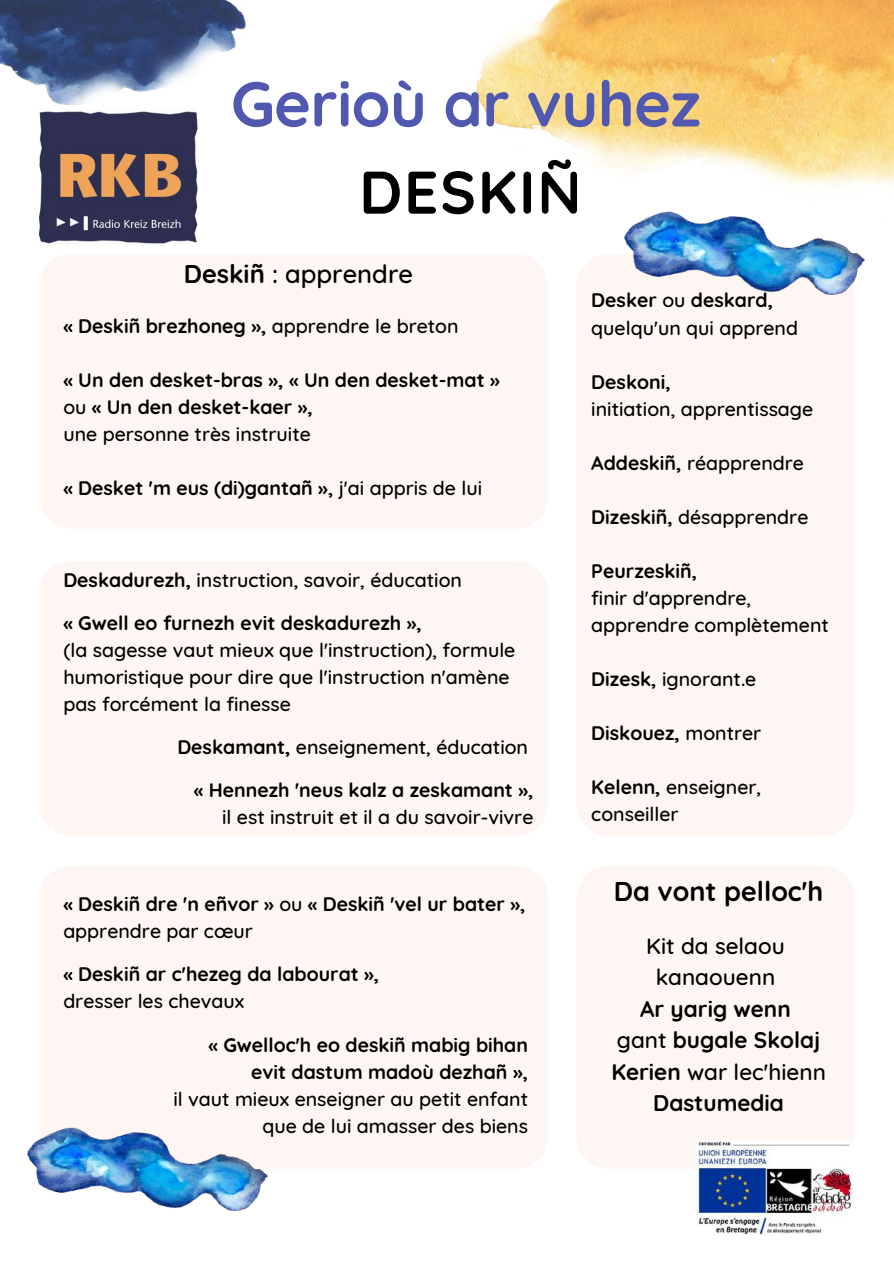
<style>
.page{position:relative;width:894px;height:1264px;background:#fff}
.page>*{position:absolute;margin:0;border:0;box-sizing:border-box;transform-origin:0 0}
.t1{font:700 63px "Quicksand";letter-spacing:-.01em;color:#5158b0}
.t2{font:700 60px "Quicksand";letter-spacing:.03em;color:#000}
.t3{font:700 27px "Quicksand";color:#000}
.t4{font:500 25.5px "Quicksand";color:#000}
.t5{font:700 22.5px/31.5px "Quicksand";color:#000;text-align:center}
.t6{font:500 22.5px/31.5px "Quicksand";color:#000;text-align:center}
.t7{font:500 19.5px/27px "Quicksand";color:#000}
.t8{font:700 19.5px/27px "Quicksand";color:#000}
.s1{font-weight:700}
.s2{font-weight:500}
</style>
<div class="page">
<div style="left:576px;top:254px;width:277px;height:581px;background:#fdf6f2;border-radius:31px"></div>
<div style="left:39px;top:254px;width:508px;height:274px;background:#fdf6f2;border-radius:31px"></div>
<div style="left:39px;top:561px;width:508px;height:274px;background:#fdf6f2;border-radius:31px"></div>
<div style="left:39px;top:866px;width:508px;height:302px;background:#fdf6f2;border-radius:31px"></div>
<div style="left:576px;top:866px;width:277px;height:302px;background:#fdf6f2;border-radius:31px"></div>
<img style="left:0;top:0;width:246px;height:105px">
<img style="left:624px;top:218px;width:240px;height:77px">
<img style="left:28px;top:1127px;width:239px;height:83px">
<img style="left:476px;top:0;width:417px;height:218px">
<img style="left:39px;top:109px;width:158px;height:135px">
<img style="left:696px;top:1140px;width:158px;height:95px">
<h1 class="t1" style="left:231px;top:63px;width:471px">Gerioù ar vuhez</h1>
<h2 class="t2" style="left:359px;top:154px;width:224px">DESKIÑ</h2>
<h3 class="t4" style="left:184px;top:258px;width:231px"><span class="s1">Deskiñ</span> : apprendre</h3>
<p class="t8" style="left:63px;top:312px;width:396px">« Deskiñ brezhoneg », <span class="s2">apprendre le breton</span></p>
<p class="t8" style="left:63px;top:366px;width:438px">« Un den desket-bras », « Un den desket-mat » <span class="s2">ou</span> « Un den desket-kaer »,<br><span class="s2">une personne très instruite</span></p>
<p class="t8" style="left:63px;top:474px;width:420px">« Desket 'm eus (di)gantañ », <span class="s2">j'ai appris de lui</span></p>
<p class="t7" style="left:63px;top:566px;width:400px"><span class="s1">Deskadurezh,</span> instruction, savoir, éducation</p>
<p class="t8" style="left:63px;top:609px;width:360px">« Gwell eo furnezh evit deskadurezh »,</p>
<p class="t7" style="left:63px;top:636px;width:453px">(la sagesse vaut mieux que l'instruction), formule humoristique pour dire que l'instruction n'amène pas forcément la finesse</p>
<p class="t7" style="left:177px;top:733px;width:352px"><span class="s1">Deskamant,</span> enseignement, éducation</p>
<p class="t8" style="left:194px;top:776px;width:341px">« Hennezh 'neus kalz a zeskamant »,</p>
<p class="t7" style="left:222px;top:803px;width:313px">il est instruit et il a du savoir-vivre</p>
<p class="t8" style="left:63px;top:890px;width:463px">« Deskiñ dre 'n eñvor » <span class="s2">ou</span> « Deskiñ 'vel ur bater », <span class="s2">apprendre par cœur</span></p>
<p class="t8" style="left:63px;top:960px;width:317px">« Deskiñ ar c'hezeg da labourat »,</p>
<p class="t7" style="left:63px;top:987px;width:182px">dresser les chevaux</p>
<p class="t8" style="left:208px;top:1030px;width:321px;text-align:right">« Gwelloc'h eo deskiñ mabig bihan evit dastum madoù dezhañ »,</p>
<p class="t7" style="left:173px;top:1084px;width:356px;text-align:right">il vaut mieux enseigner au petit enfant que de lui amasser des biens</p>
<p class="t7" style="left:591px;top:287px;width:208px"><span class="s1">Desker</span> ou <span class="s1">deskard, </span>quelqu'un qui apprend</p>
<p class="t8" style="left:591px;top:368px;width:81px">Deskoni,</p>
<p class="t7" style="left:591px;top:395px;width:223px">initiation, apprentissage</p>
<p class="t7" style="left:591px;top:449px;width:214px"><span class="s1">Addeskiñ,</span> réapprendre</p>
<p class="t7" style="left:591px;top:503px;width:218px"><span class="s1">Dizeskiñ,</span> désapprendre</p>
<p class="t8" style="left:591px;top:557px;width:107px">Peurzeskiñ,</p>
<p class="t7" style="left:591px;top:584px;width:239px">finir d'apprendre, apprendre complètement</p>
<p class="t7" style="left:591px;top:665px;width:166px"><span class="s1">Dizesk,</span> ignorant.e</p>
<p class="t8" style="left:591px;top:719px;width:171px">Diskouez, <span class="s2">montrer</span></p>
<p class="t7" style="left:591px;top:773px;width:171px"><span class="s1">Kelenn,</span> enseigner, conseiller</p>
<h3 class="t3" style="left:613px;top:873px;width:211px">Da vont pelloc'h</h3>
<p class="t6" style="left:646px;top:929px;width:140px">Kit da selaou kanaouenn</p>
<p class="t5" style="left:611px;top:992px;width:216px">Ar yarig wenn<br><span class="s2">gant</span> bugale Skolaj<br>Kerien <span class="s2">war lec'hienn<br></span>Dastumedia</p>
</div>
